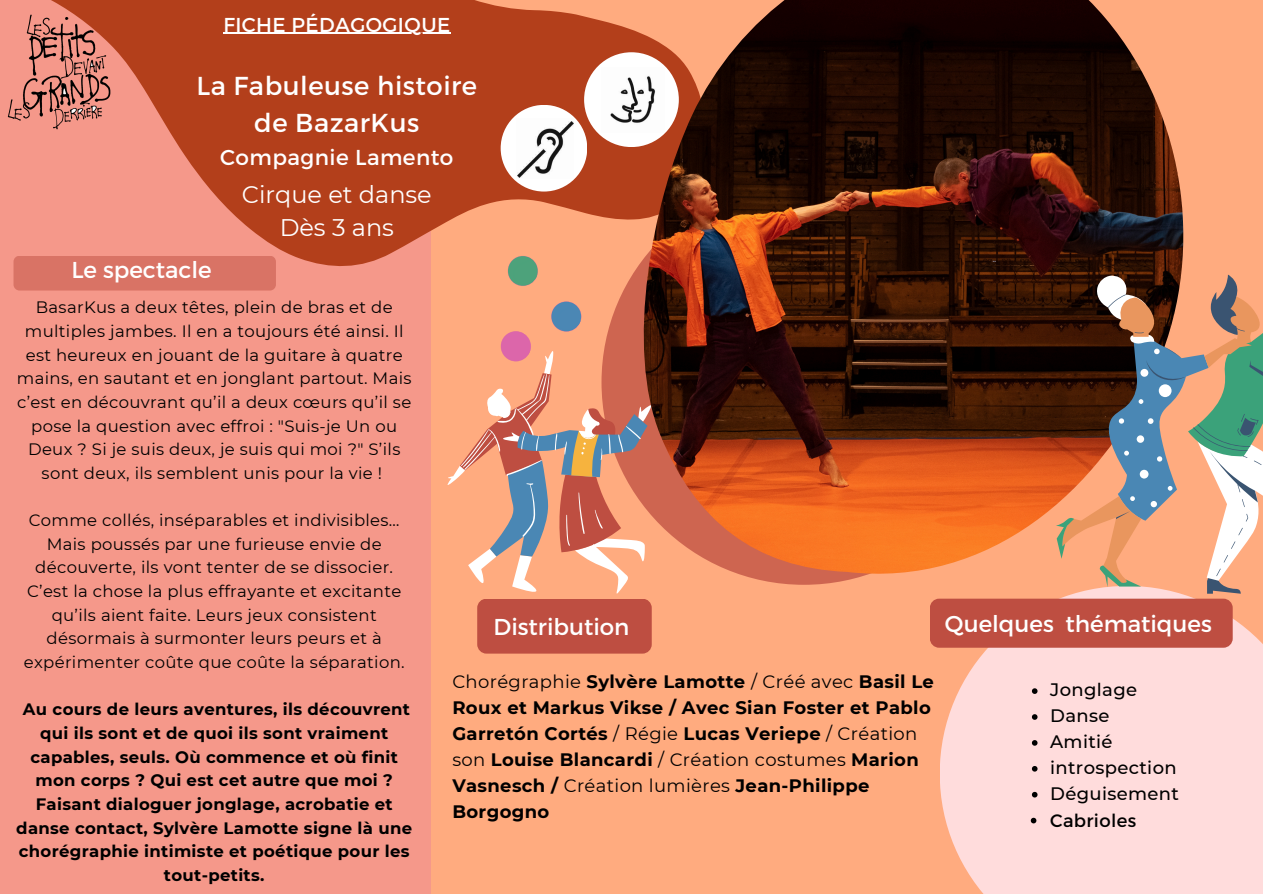
<style>
.page{position:relative;width:1263px;height:894px;background:#fff}
.page>*{position:absolute;margin:0;border:0;box-sizing:border-box;transform-origin:0 0}
.t1{font:25.95px/37px "Montserrat";letter-spacing:.02em;color:#fff;text-align:center}
.t2{font:24px/32.7px "Montserrat";color:#fff;text-align:center}
.t3{font:22.95px "Montserrat";color:#fff}
.t4{font:21.6px "Montserrat";letter-spacing:.02em;color:#fff}
.t5{font:20.1px "Montserrat";letter-spacing:.02em;color:#fff}
.t6{font:700 18px/25.8px "Montserrat";letter-spacing:.02em;color:#000}
.t7{font:500 18px "Montserrat";letter-spacing:.02em;color:#000}
.t8{font:18px "Montserrat";letter-spacing:.02em;color:#000}
.t9{font:16.5px/23.7px "Montserrat";letter-spacing:.02em;color:#000;text-align:center}
.t10{font:700 16.5px/23.7px "Montserrat";letter-spacing:.02em;color:#000;text-align:center}
.s1{font-weight:400}
</style>
<div class="page">
<div style="left:0;top:0;width:1263px;height:893px;background:#ffab7f"></div>
<div style="left:0;top:0;width:430px;height:893px;background:#f5988a"></div>
<svg style="left:940px;top:593px;width:323px;height:300px;fill:#ffdcdc"></svg>
<div style="left:930px;top:598px;width:303px;height:49px;background:#be4e41;border-radius:9px"></div>
<svg style="left:13px;top:0;width:630px;height:331px;fill:#b33f1b"></svg>
<img style="left:7px;top:6px;width:118px;height:129px">
<div style="left:477px;top:598px;width:175px;height:55px;background:#be4e41;border-radius:9px"></div>
<img style="left:643px;top:0;width:540px;height:573px">
<div style="left:501px;top:105px;width:86px;height:86px;background:#fff;border-radius:50%"></div>
<svg style="left:447px;top:351px;width:205px;height:242px"></svg>
<svg style="left:460px;top:373px;width:187px;height:219px"></svg>
<svg style="left:1056px;top:274px;width:207px;height:319px"></svg>
<svg style="left:501px;top:331px;width:30px;height:30px"></svg>
<svg style="left:551px;top:301px;width:30px;height:30px"></svg>
<svg style="left:508px;top:256px;width:30px;height:30px"></svg>
<hr style="left:223px;top:33px;width:228px;height:1px;background:#fff">
<svg style="left:1032px;top:688px;width:5px;height:5px"></svg>
<svg style="left:1032px;top:714px;width:5px;height:5px"></svg>
<svg style="left:1032px;top:739px;width:5px;height:6px"></svg>
<svg style="left:1032px;top:765px;width:5px;height:6px"></svg>
<svg style="left:1032px;top:791px;width:5px;height:6px"></svg>
<svg style="left:1031px;top:817px;width:5px;height:6px"></svg>
<img style="left:517px;top:121px;width:57px;height:57px">
<div style="left:584px;top:52px;width:95px;height:95px;background:#fff;border-radius:50%"></div>
<img style="left:610px;top:76px;width:46px;height:47px">
<h3 class="t5" style="left:223px;top:12px;width:228px">FICHE PÉDAGOGIQUE</h3>
<h1 class="t1" style="left:196px;top:66px;width:282px">La Fabuleuse histoire de BazarKus</h1>
<p class="t4" style="left:220px;top:143px;width:235px">Compagnie Lamento</p>
<p class="t3" style="left:71px;top:255px;width:142px">Le spectacle</p>
<p class="t2" style="left:242px;top:178px;width:191px">Cirque et danse<br>Dès 3 ans</p>
<p class="t9" style="left:17px;top:295px;width:396px">BasarKus a deux têtes, plein de bras et de multiples jambes. Il en a toujours été ainsi. Il est heureux en jouant de la guitare à quatre mains, en sautant et en jonglant partout. Mais c’est en découvrant qu’il a deux cœurs qu’il se pose la question avec effroi : "Suis-je Un ou Deux ? Si je suis deux, je suis qui moi ?" S’ils sont deux, ils semblent unis pour la vie !</p>
<p class="t9" style="left:24px;top:508px;width:382px">Comme collés, inséparables et indivisibles… Mais poussés par une furieuse envie de découverte, ils vont tenter de se dissocier.<br>C’est la chose la plus effrayante et excitante qu’ils aient faite. Leurs jeux consistent désormais à surmonter leurs peurs et à expérimenter coûte que coûte la séparation.</p>
<p class="t10" style="left:16px;top:697px;width:397px">Au cours de leurs aventures, ils découvrent qui ils sont et de quoi ils sont vraiment capables, seuls. Où commence et où finit mon corps ? Qui est cet autre que moi ?<br>Faisant dialoguer jonglage, acrobatie et danse contact, Sylvère Lamotte signe là une chorégraphie intimiste et poétique pour les tout-petits.</p>
<p class="t3" style="left:494px;top:612px;width:137px">Distribution</p>
<p class="t6" style="left:452px;top:668px;width:483px"><span class="s1">Chorégraphie</span> Sylvère Lamotte <span class="s1">/ Créé avec</span> Basil Le Roux et Markus Vikse / Avec Sian Foster et Pablo Garretón Cortés <span class="s1">/ Régie</span> Lucas Veriepe <span class="s1">/ Création son</span> Louise Blancardi <span class="s1">/ Création costumes</span> Marion Vasnesch / <span class="s1">Création lumières</span> Jean-Philippe Borgogno</p>
<h4 class="t3" style="left:945px;top:609px;width:268px">Quelques thématiques</h4>
<h1 class="t7" style="left:1050px;top:678px;width:89px">Jonglage</h1>
<p class="t7" style="left:1050px;top:704px;width:61px">Danse</p>
<p class="t7" style="left:1050px;top:730px;width:64px">Amitié</p>
<h2 class="t7" style="left:1050px;top:756px;width:128px">introspection</h2>
<p class="t7" style="left:1050px;top:782px;width:130px">Déguisement</p>
<p class="t8" style="left:1050px;top:808px;width:88px">Cabrioles</p>
</div>
